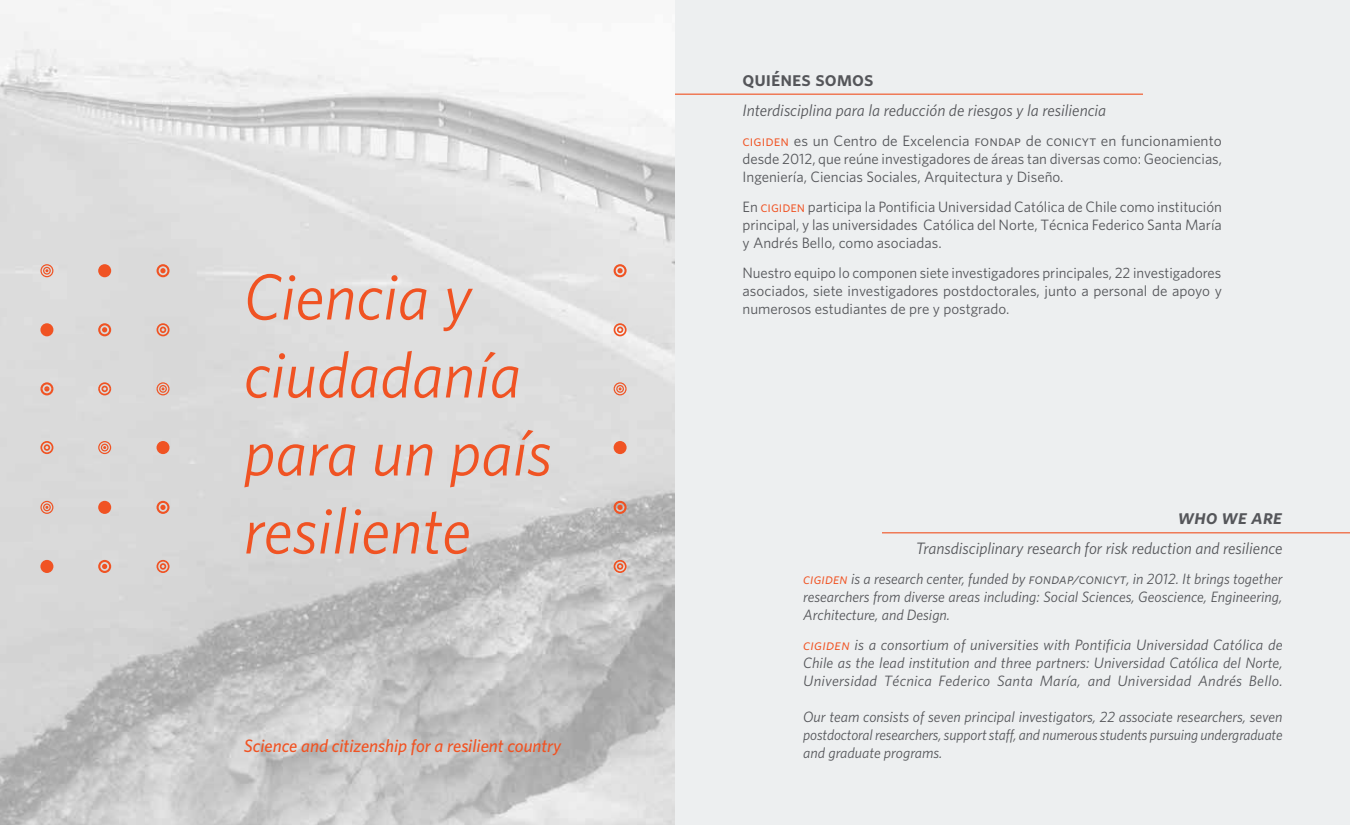
<style>
.page{position:relative;width:1350px;height:825px;background:#fff}
.page>*{position:absolute;margin:0;border:0;box-sizing:border-box;transform-origin:0 0}
.t1{font:italic 64.95px/78px "Whitney";color:#f05323}
.t2{font:21px "Whitney Semibold SC";color:#55565a}
.t3{font:21px "Whitney Semibold Italic SC";color:#55565a}
.t4{font:italic 500 18px "Whitney";color:#f05323}
.t5{font:italic 16.5px "Whitney";color:#55565a}
.t6{font:italic 15px/18px "Whitney";color:#55565a;text-align:justify}
.t7{font:15px/18px "Whitney";color:#55565a;text-align:justify}
.s1{font-family:"Whitney Book SC";color:#f05323}
.s2{font-family:"Whitney Book SC"}
.s3{font-family:"Whitney Book Italic SC";font-style:normal;color:#f05323}
.s4{font-family:"Whitney Book Italic SC";font-style:normal}
</style>
<div class="page">
<div style="left:577px;top:0;width:773px;height:825px;background:#edeff0"></div>
<img style="left:0;top:0;width:675px;height:825px">
<svg style="left:614px;top:323px;width:13px;height:13px"></svg>
<svg style="left:614px;top:264px;width:13px;height:13px"></svg>
<svg style="left:614px;top:560px;width:13px;height:13px"></svg>
<svg style="left:614px;top:501px;width:13px;height:13px"></svg>
<div style="left:614px;top:441px;width:13px;height:13px;background:#f05323;border-radius:50%"></div>
<svg style="left:614px;top:382px;width:13px;height:13px"></svg>
<svg style="left:157px;top:323px;width:13px;height:13px"></svg>
<svg style="left:157px;top:264px;width:13px;height:13px"></svg>
<svg style="left:98px;top:323px;width:13px;height:13px"></svg>
<div style="left:98px;top:264px;width:13px;height:13px;background:#f05323;border-radius:50%"></div>
<svg style="left:40px;top:264px;width:13px;height:13px"></svg>
<div style="left:40px;top:323px;width:13px;height:13px;background:#f05323;border-radius:50%"></div>
<svg style="left:157px;top:560px;width:13px;height:13px"></svg>
<svg style="left:157px;top:501px;width:13px;height:13px"></svg>
<svg style="left:98px;top:560px;width:13px;height:13px"></svg>
<div style="left:98px;top:501px;width:13px;height:13px;background:#f05323;border-radius:50%"></div>
<svg style="left:40px;top:501px;width:13px;height:13px"></svg>
<div style="left:40px;top:560px;width:13px;height:13px;background:#f05323;border-radius:50%"></div>
<svg style="left:98px;top:441px;width:13px;height:13px"></svg>
<div style="left:157px;top:441px;width:13px;height:13px;background:#f05323;border-radius:50%"></div>
<svg style="left:40px;top:441px;width:13px;height:13px"></svg>
<svg style="left:157px;top:382px;width:13px;height:13px"></svg>
<svg style="left:98px;top:382px;width:13px;height:13px"></svg>
<svg style="left:40px;top:382px;width:13px;height:13px"></svg>
<hr style="left:675px;top:94px;width:468px;height:1px;background:#f05323">
<hr style="left:882px;top:532px;width:468px;height:1px;background:#f05323">
<h1 class="t1" style="left:244px;top:257px;width:310px">Ciencia y ciudadanía para un país resiliente</h1>
<p class="t4" style="left:244px;top:735px;width:319px">Science and citizenship for a resilient country</p>
<h2 class="t2" style="left:742px;top:66px;width:133px">quiénes somos</h2>
<p class="t5" style="left:742px;top:100px;width:365px">Interdisciplina para la reducción de riesgos y la resiliencia</p>
<p class="t7" style="left:742px;top:131px;width:481px"><span class="s1">cigiden</span> es un Centro de Excelencia <span class="s2">fondap</span> de <span class="s2">conicyt</span> en funcionamiento desde 2012, que reúne investigadores de áreas tan diversas como: Geociencias, Ingeniería, Ciencias Sociales, Arquitectura y Diseño.</p>
<p class="t7" style="left:742px;top:197px;width:481px">En <span class="s1">cigiden</span> participa la Pontificia Universidad Católica de Chile como institución principal, y las universidades Católica del Norte, Técnica Federico Santa María y Andrés Bello, como asociadas.</p>
<p class="t7" style="left:742px;top:263px;width:481px">Nuestro equipo lo componen siete investigadores principales, 22 investigadores asociados, siete investigadores postdoctorales, junto a personal de apoyo y numerosos estudiantes de pre y postgrado.</p>
<h2 class="t3" style="left:1178px;top:504px;width:106px">who we are</h2>
<p class="t5" style="left:916px;top:538px;width:368px">Transdisciplinary research for risk reduction and resilience</p>
<p class="t6" style="left:803px;top:569px;width:481px"><span class="s3">cigiden</span> is a research center, funded by <span class="s4">fondap/conicyt</span>, in 2012. It brings together researchers from diverse areas including: Social Sciences, Geoscience, Engineering, Architecture, and Design.</p>
<p class="t6" style="left:803px;top:635px;width:481px"><span class="s3">cigiden</span> is a consortium of universities with Pontificia Universidad Católica de Chile as the lead institution and three partners: Universidad Católica del Norte, Universidad Técnica Federico Santa María, and Universidad Andrés Bello.</p>
<p class="t6" style="left:803px;top:707px;width:481px">Our team consists of seven principal investigators, 22 associate researchers, seven postdoctoral researchers, support staff, and numerous students pursuing undergraduate and graduate programs.</p>
</div>
